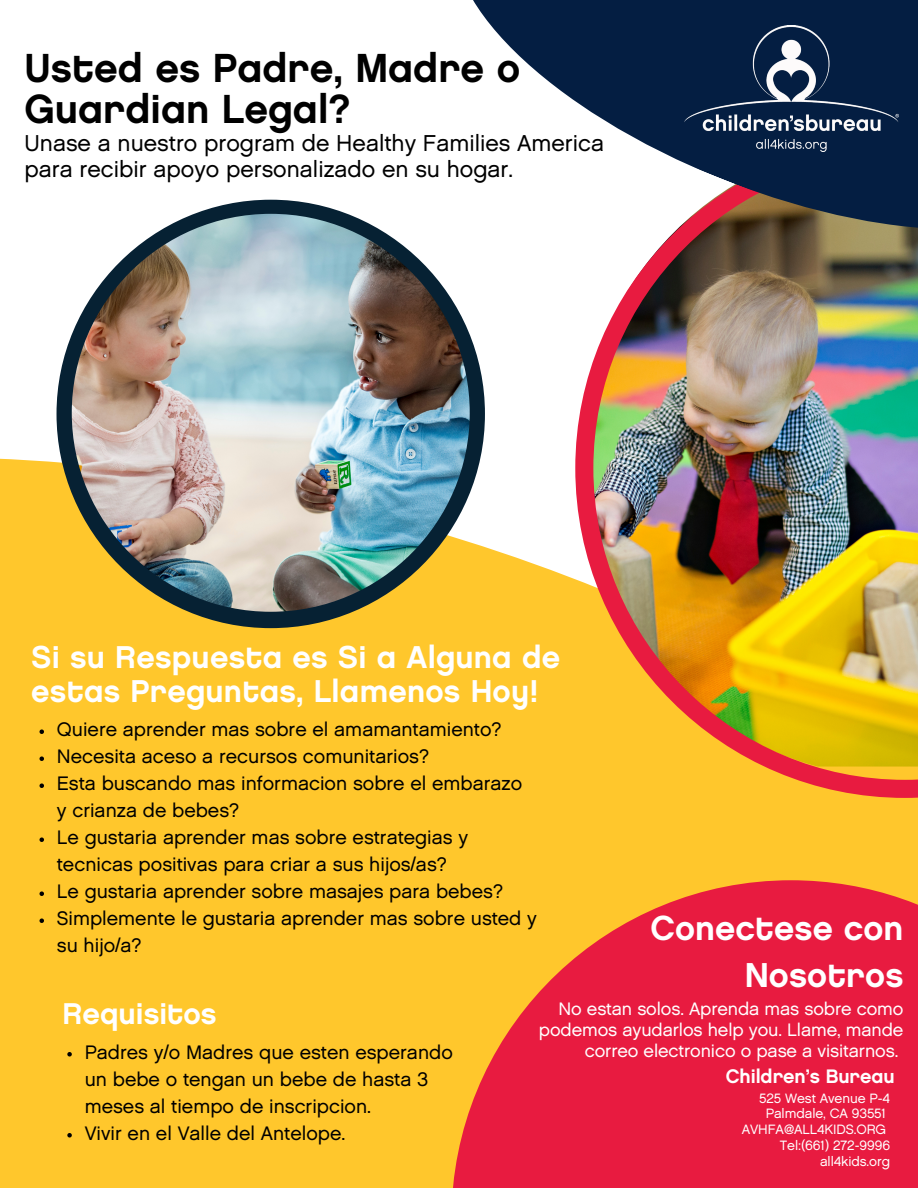
<style>
.page{position:relative;width:918px;height:1188px;background:#fff}
.page>*{position:absolute;margin:0;border:0;box-sizing:border-box;transform-origin:0 0}
.t1{font:40.5px/41.7px "Chalet New York Nineteen Eighty";color:#000}
.t2{font:34.5px/47.2px "Chalet New York Nineteen Eighty";letter-spacing:.005em;color:#fff;text-align:right}
.t3{font:31.5px/33.8px "Chalet New York Nineteen Eighty";letter-spacing:.005em;color:#fff}
.t4{font:30px "Chalet New York Nineteen Eighty";color:#fff}
.t5{font:22.95px "Chalet London Nineteen Sixty";color:#000}
.t6{font:19.5px/27px "Chalet London Nineteen Sixty";color:#000}
.t7{font:19.5px "Chalet New York Nineteen Eighty";letter-spacing:-.005em;color:#fff}
.t8{font:18px/21.3px "Chalet London Nineteen Sixty";letter-spacing:-.005em;color:#fff;text-align:right}
.t9{font:13.5px "Chalet London Nineteen Sixty";letter-spacing:-.005em;color:#fff}
</style>
<div class="page">
<div style="left:0;top:458px;width:918px;height:730px;background:#ffc72c"></div>
<img style="left:575px;top:249px;width:343px;height:549px">
<svg style="left:452px;top:880px;width:466px;height:308px;background:#ec393c"></svg>
<svg style="left:57px;top:200px;width:428px;height:428px"></svg>
<svg style="left:430px;top:0;width:488px;height:249px"></svg>
<img style="left:685px;top:26px;width:213px;height:126px">
<svg style="left:40px;top:729px;width:4px;height:5px"></svg>
<svg style="left:40px;top:756px;width:4px;height:5px"></svg>
<svg style="left:40px;top:783px;width:4px;height:5px"></svg>
<svg style="left:40px;top:837px;width:4px;height:5px"></svg>
<svg style="left:40px;top:891px;width:4px;height:5px"></svg>
<svg style="left:40px;top:918px;width:4px;height:5px"></svg>
<svg style="left:67px;top:1052px;width:5px;height:5px"></svg>
<svg style="left:67px;top:1133px;width:5px;height:5px"></svg>
<img style="left:64px;top:206px;width:413px;height:413px">
<p class="t1" style="left:25px;top:49px;width:497px">Usted es Padre, Madre o<br>Guardian Legal?</p>
<p class="t5" style="left:25px;top:134px;width:581px">Unase a nuestro program de Healthy Families America</p>
<p class="t5" style="left:25px;top:160px;width:490px">para recibir apoyo personalizado en su hogar.</p>
<p class="t3" style="left:31px;top:642px;width:531px">Si su Respuesta es Si a Alguna de estas Preguntas, Llamenos Hoy!</p>
<p class="t6" style="left:57px;top:717px;width:446px">Quiere aprender mas sobre el amamantamiento?</p>
<p class="t6" style="left:57px;top:744px;width:374px">Necesita aceso a recursos comunitarios?</p>
<p class="t6" style="left:57px;top:771px;width:467px">Esta buscando mas informacion sobre el embarazo y crianza de bebes?</p>
<p class="t6" style="left:57px;top:825px;width:413px">Le gustaria aprender mas sobre estrategias y tecnicas positivas para criar a sus hijos/as?</p>
<p class="t6" style="left:57px;top:879px;width:448px">Le gustaria aprender sobre masajes para bebes?</p>
<p class="t6" style="left:57px;top:906px;width:482px">Simplemente le gustaria aprender mas sobre usted y su hijo/a?</p>
<p class="t2" style="left:651px;top:906px;width:254px">Conectese con<br>Nosotros</p>
<p class="t4" style="left:62px;top:1002px;width:156px">Requisitos</p>
<p class="t6" style="left:85px;top:1040px;width:370px">Padres y/o Madres que esten esperando un bebe o tengan un bebe de hasta 3 meses al tiempo de inscripcion.</p>
<p class="t6" style="left:85px;top:1121px;width:262px">Vivir en el Valle del Antelope.</p>
<p class="t8" style="left:539px;top:999px;width:366px">No estan solos. Aprenda mas sobre como podemos ayudarlos help you. Llame, mande correo electronico o pase a visitarnos.</p>
<p class="t7" style="left:726px;top:1069px;width:170px">Children’s Bureau</p>
<p class="t9" style="left:759px;top:1092px;width:132px">525 West Avenue P-4</p>
<p class="t9" style="left:766px;top:1108px;width:122px">Palmdale, CA 93551</p>
<p class="t9" style="left:742px;top:1124px;width:146px">AVHFA@ALL4KIDS.ORG</p>
<p class="t9" style="left:780px;top:1140px;width:112px">Tel:(661) 272-9996</p>
<p class="t9" style="left:820px;top:1155px;width:71px">all4kids.org</p>
</div>
